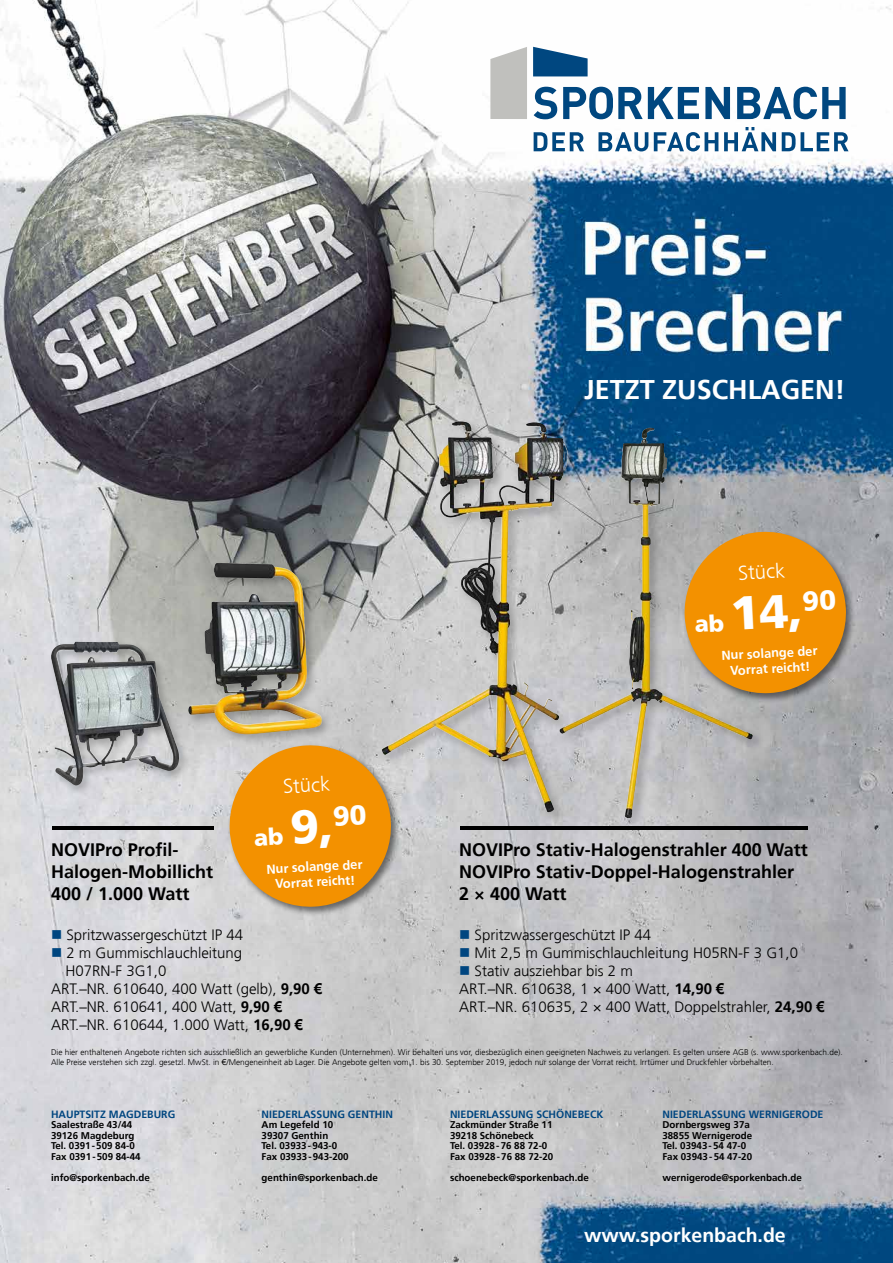
<style>
.page{position:relative;width:893px;height:1263px;background:#fff}
.page>*{position:absolute;margin:0;border:0;box-sizing:border-box;transform-origin:0 0}
.t1{font:900 47.1px "Frutiger LT Std";color:#fff}
.t2{font:700 27px "Frutiger";color:#fff}
.t3{font:900 23.1px "Frutiger LT Std";color:#fff}
.t4{font:300 20.1px "Frutiger";color:#fff}
.t5{font:700 19.5px "Frutiger";color:#fff}
.t6{font:700 18px/21.6px "Frutiger";color:#000}
.t7{font:300 15px/18px "Frutiger";color:#000}
.t8{font:700 12.9px/15.5px "Frutiger";color:#fff;text-align:center}
.t9{font:700 10.5px "Frutiger";color:#004680}
.t10{font:700 9.75px/10.5px "Frutiger";color:#000}
.t11{font:300 8.25px/9.9px "Frutiger";color:#000}
.s1{font-size:23.1px}
.s2{font-size:47.1px}
.s3{color:#004680}
.s4{font-weight:700}
.s5{font-family:"Arial";font-weight:700}
.s6{font-family:"Arial";font-weight:400}
</style>
<div class="page">
<img style="left:0;top:0;width:893px;height:1263px">
<svg style="left:490px;top:47px;width:37px;height:72px"></svg>
<svg style="left:534px;top:87px;width:23px;height:32px"></svg>
<svg style="left:563px;top:87px;width:136px;height:32px"></svg>
<svg style="left:705px;top:87px;width:25px;height:32px"></svg>
<svg style="left:737px;top:87px;width:109px;height:32px"></svg>
<svg style="left:533px;top:47px;width:55px;height:29px"></svg>
<svg style="left:534px;top:132px;width:50px;height:19px"></svg>
<svg style="left:598px;top:132px;width:50px;height:19px"></svg>
<svg style="left:654px;top:132px;width:64px;height:19px"></svg>
<svg style="left:724px;top:127px;width:52px;height:24px"></svg>
<svg style="left:782px;top:132px;width:66px;height:19px"></svg>
<hr style="left:52px;top:826px;width:161px;height:4px;background:#000">
<hr style="left:460px;top:826px;width:348px;height:4px;background:#000">
<div style="left:378px;top:418px;width:203px;height:406px;background:#000;opacity:.25"></div>
<img style="left:439px;top:422px;width:51px;height:178px">
<div style="left:556px;top:424px;width:209px;height:406px;background:#000;opacity:.25"></div>
<img style="left:621px;top:431px;width:22px;height:186px">
<div style="left:48px;top:639px;width:142px;height:157px;background:#000;opacity:.25"></div>
<img style="left:51px;top:642px;width:41px;height:143px">
<div style="left:185px;top:560px;width:148px;height:186px;background:#000;opacity:.25"></div>
<img style="left:205px;top:563px;width:89px;height:130px">
<div style="left:682px;top:529px;width:174px;height:174px;background:#000;opacity:.5"></div>
<svg style="left:682px;top:530px;width:166px;height:165px"></svg>
<div style="left:227px;top:743px;width:174px;height:174px;background:#000;opacity:.5"></div>
<svg style="left:227px;top:743px;width:166px;height:166px"></svg>
<h2 class="t2" style="left:584px;top:374px;width:263px">JETZT ZUSCHLAGEN!</h2>
<h3 class="t4" style="left:738px;top:561px;width:49px;rotate:-3deg">Stück</h3>
<h1 class="t1" style="left:693px;top:587px;width:144px;rotate:-3deg"><span class="s1">ab</span> 14,<sup>90</sup></h1>
<h3 class="t4" style="left:283px;top:775px;width:49px;rotate:-3deg">Stück</h3>
<h3 class="t3" style="left:253px;top:824px;width:115px;rotate:-3deg">ab <span class="s2">9,</span><sup>90</sup></h3>
<h3 class="t6" style="left:51px;top:839px;width:163px">NOVIPro Profil-<br>Halogen-Mobillicht<br>400 / 1.000 Watt</h3>
<h3 class="t7" style="left:51px;top:926px;width:194px"><span class="s3">■</span> Spritzwassergeschützt IP 44</h3>
<h3 class="t7" style="left:51px;top:944px;width:193px"><span class="s3">■</span> 2 m Gummischlauchleitung</h3>
<h3 class="t7" style="left:65px;top:962px;width:102px">H07RN-F 3G1,0</h3>
<h3 class="t7" style="left:51px;top:980px;width:273px">ART.–NR. 610640, 400 Watt (gelb), <span class="s4">9,90</span> <span class="s5">€</span></h3>
<h3 class="t7" style="left:51px;top:998px;width:233px">ART.–NR. 610641, 400 Watt, <span class="s4">9,90</span> <span class="s5">€</span></h3>
<h3 class="t7" style="left:51px;top:1016px;width:254px">ART.–NR. 610644, 1.000 Watt, <span class="s4">16,90</span> <span class="s5">€</span></h3>
<h3 class="t8" style="left:266px;top:861px;width:98px;rotate:-3deg">Nur solange der<br>Vorrat reicht!</h3>
<h3 class="t8" style="left:721px;top:648px;width:98px;rotate:-3deg">Nur solange der<br>Vorrat reicht!</h3>
<h3 class="t6" style="left:459px;top:839px;width:350px">NOVIPro Stativ-Halogenstrahler 400 Watt<br>NOVIPro Stativ-Doppel-Halogenstrahler<br>2 × 400 Watt</h3>
<h3 class="t7" style="left:459px;top:926px;width:194px"><span class="s3">■</span> Spritzwassergeschützt IP 44</h3>
<h3 class="t7" style="left:459px;top:944px;width:340px"><span class="s3">■</span> Mit 2,5 m Gummischlauchleitung H05RN-F 3 G1,0</h3>
<h3 class="t7" style="left:459px;top:962px;width:367px"><span class="s3">■</span> Stativ ausziehbar bis 2 m<br>ART.–NR. 610638, 1 × 400 Watt, <span class="s4">14,90</span> <span class="s5">€<br></span>ART.–NR. 610635, 2 × 400 Watt, Doppelstrahler, <span class="s4">24,90</span> <span class="s5">€</span></h3>
<p class="t11" style="left:51px;top:1048px;width:793px">Die hier enthaltenen Angebote richten sich ausschließlich an gewerbliche Kunden (Unternehmen). Wir behalten uns vor, diesbezüglich einen geeigneten Nachweis zu verlangen. Es gelten unsere AGB (s. www.sporkenbach.de).<br>Alle Preise verstehen sich zzgl. gesetzl. MwSt. in <span class="s6">€</span>/Mengeneinheit ab Lager. Die Angebote gelten vom 1. bis 30. September 2019, jedoch nur solange der Vorrat reicht. Irrtümer und Druckfehler vorbehalten.</p>
<p class="t9" style="left:51px;top:1108px;width:126px">HAUPTSITZ MAGDEBURG</p>
<p class="t10" style="left:51px;top:1120px;width:91px">Saalestraße 43/44<br>39126 Magdeburg<br>Tel. 0391-509 84-0<br>Fax 0391-509 84-44</p>
<p class="t10" style="left:51px;top:1172px;width:100px">info@sporkenbach.de</p>
<p class="t9" style="left:262px;top:1108px;width:133px">NIEDERLASSUNG GENTHIN</p>
<p class="t10" style="left:262px;top:1120px;width:88px">Am Legefeld 10<br>39307 Genthin<br>Tel. 03933-943-0<br>Fax 03933-943-200</p>
<p class="t10" style="left:262px;top:1172px;width:118px">genthin@sporkenbach.de</p>
<p class="t9" style="left:450px;top:1108px;width:155px">NIEDERLASSUNG SCHÖNEBECK</p>
<p class="t10" style="left:450px;top:1120px;width:105px">Zackmünder Straße 11<br>39218 Schönebeck<br>Tel. 03928-76 88 72-0<br>Fax 03928-76 88 72-20</p>
<p class="t10" style="left:450px;top:1172px;width:140px">schoenebeck@sporkenbach.de</p>
<p class="t9" style="left:662px;top:1108px;width:163px">NIEDERLASSUNG WERNIGERODE</p>
<p class="t10" style="left:662px;top:1120px;width:91px">Dornbergsweg 37a<br>38855 Wernigerode<br>Tel. 03943-54 47-0<br>Fax 03943-54 47-20</p>
<p class="t10" style="left:662px;top:1172px;width:141px">wernigerode@sporkenbach.de</p>
<h3 class="t5" style="left:584px;top:1223px;width:203px">www.sporkenbach.de</h3>
</div>
